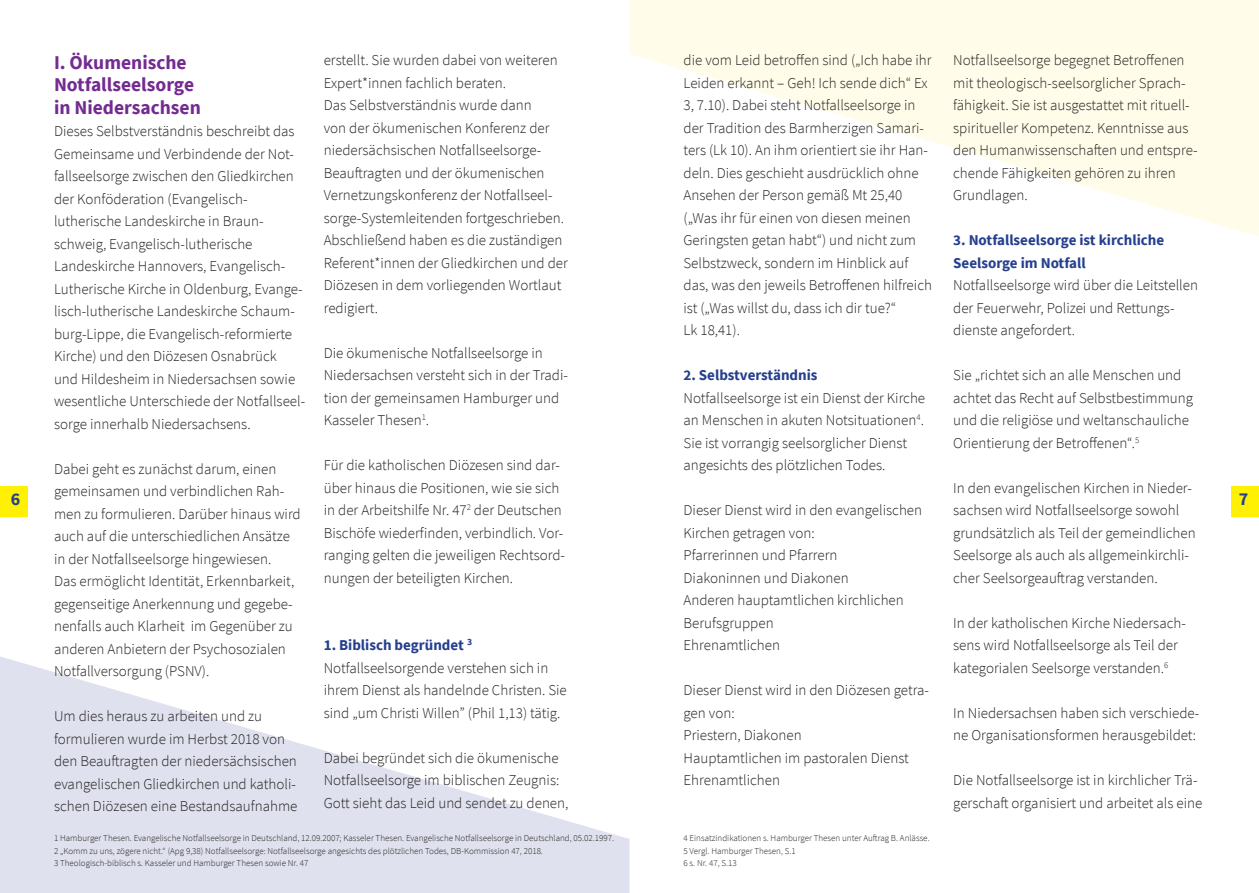
<style>
.page{position:relative;width:1259px;height:893px;background:#fff}
.page>*{position:absolute;margin:0;border:0;box-sizing:border-box;transform-origin:0 0}
.t1{font:700 19.5px/22.5px "Source Sans Pro";color:#742b91}
.t2{font:700 18px "Source Sans Pro";color:#253f8e}
.t3{font:300 15px/22.5px "Source Sans Pro";color:#231f20}
.t4{font:700 15px/22.5px "Source Sans Pro";color:#253f8e}
.t5{font:300 9px/12.8px "Source Sans Pro";color:#231f20}
.s1{font-weight:700;color:#253f8e}
</style>
<div class="page">
<div style="left:0;top:486px;width:28px;height:31px;background:#fff101"></div>
<div style="left:1231px;top:486px;width:28px;height:31px;background:#fff101"></div>
<svg style="left:0;top:656px;width:629px;height:237px;fill:#e0e1ee"></svg>
<svg style="left:629px;top:0;width:630px;height:236px;fill:#fffde9"></svg>
<h1 class="t1" style="left:54px;top:51px;width:148px">I. Ökumenische<br>Notfallseelsorge in Niedersachsen</h1>
<p class="t3" style="left:54px;top:120px;width:253px">Dieses Selbstverständnis beschreibt das Gemeinsame und Verbindende der Not&shy;fallseelsorge zwischen den Gliedkirchen der Konföderation (Evangelisch&shy;lutherische Landeskirche in Braun&shy;schweig, Evangelisch-lutherische Landeskirche Hannovers, Evangelisch-Lutherische Kirche in Oldenburg, Evange&shy;lisch-lutherische Landeskirche Schaum&shy;burg-Lippe, die Evangelisch-reformierte Kirche) und den Diözesen Osnabrück<br>und Hildesheim in Niedersachsen sowie wesentliche Unterschiede der Notfallseel&shy;sorge innerhalb Niedersachsens.</p>
<p class="t3" style="left:54px;top:457px;width:248px">Dabei geht es zunächst darum, einen gemeinsamen und verbindlichen Rah&shy;men zu formulieren. Darüber hinaus wird auch auf die unterschiedlichen Ansätze in der Notfallseelsorge hingewiesen.<br>Das ermöglicht Identität, Erkennbarkeit, gegenseitige Anerkennung und gegebe&shy;nenfalls auch Klarheit im Gegenüber zu anderen Anbietern der Psychosozialen Notfallversorgung (PSNV).</p>
<p class="t3" style="left:54px;top:705px;width:245px">Um dies heraus zu arbeiten und zu formulieren wurde im Herbst 2018 von den Beauftragten der niedersächsischen evangelischen Gliedkirchen und katholi&shy;schen Diözesen eine Bestandsaufnahme</p>
<p class="t3" style="left:683px;top:49px;width:250px">die vom Leid betroffen sind („Ich habe ihr Leiden erkannt – Geh! Ich sende dich“ Ex 3, 7.10). Dabei steht Notfallseelsorge in der Tradition des Barmherzigen Samari&shy;ters (Lk 10). An ihm orientiert sie ihr Han&shy;deln. Dies geschieht ausdrücklich ohne Ansehen der Person gemäß Mt 25,40 („Was ihr für einen von diesen meinen Geringsten getan habt“) und nicht zum Selbstzweck, sondern im Hinblick auf das, was den jeweils Betroffenen hilfreich ist („Was willst du, dass ich dir tue?“<br>Lk 18,41).</p>
<p class="t4" style="left:683px;top:364px;width:136px">2. Selbstverständnis</p>
<p class="t3" style="left:683px;top:387px;width:243px">Notfallseelsorge ist ein Dienst der Kirche an Menschen in akuten Notsituationen<sup>4</sup>.<br>Sie ist vorrangig seelsorglicher Dienst angesichts des plötzlichen Todes.</p>
<p class="t3" style="left:683px;top:499px;width:240px">Dieser Dienst wird in den evangelischen<br>Kirchen getragen von:<br>Pfarrerinnen und Pfarrern<br>Diakoninnen und Diakonen<br>Anderen hauptamtlichen kirchlichen<br>Berufsgruppen<br>Ehrenamtlichen</p>
<p class="t3" style="left:683px;top:679px;width:247px">Dieser Dienst wird in den Diözesen getra&shy;gen von:<br>Priestern, Diakonen<br>Hauptamtlichen im pastoralen Dienst<br>Ehrenamtlichen</p>
<p class="t3" style="left:953px;top:49px;width:246px">Notfallseelsorge begegnet Betroffenen mit theologisch-seelsorglicher Sprach&shy;fähigkeit. Sie ist ausgestattet mit rituell&shy;spiritueller Kompetenz. Kenntnisse aus den Humanwissenschaften und entspre&shy;chende Fähigkeiten gehören zu ihren Grundlagen.</p>
<p class="t4" style="left:953px;top:229px;width:212px">3. Notfallseelsorge ist kirchliche<br>Seelsorge im Notfall</p>
<p class="t3" style="left:953px;top:274px;width:246px">Notfallseelsorge wird über die Leitstellen der Feuerwehr, Polizei und Rettungs&shy;dienste angefordert.</p>
<p class="t3" style="left:953px;top:364px;width:241px">Sie „richtet sich an alle Menschen und achtet das Recht auf Selbstbestimmung und die religiöse und weltanschauliche Orientierung der Betroffenen“.<sup>5</sup></p>
<p class="t3" style="left:953px;top:477px;width:244px">In den evangelischen Kirchen in Nieder&shy;sachsen wird Notfallseelsorge sowohl grundsätzlich als Teil der gemeindlichen Seelsorge als auch als allgemeinkirchli&shy;cher Seelsorgeauftrag verstanden.</p>
<p class="t3" style="left:953px;top:612px;width:234px">In der katholischen Kirche Niedersach&shy;sens wird Notfallseelsorge als Teil der kategorialen Seelsorge verstanden.<sup>6</sup></p>
<p class="t3" style="left:953px;top:702px;width:248px">In Niedersachsen haben sich verschiede&shy;ne Organisationsformen herausgebildet:</p>
<p class="t3" style="left:953px;top:769px;width:251px">Die Notfallseelsorge ist in kirchlicher Trä&shy;gerschaft organisiert und arbeitet als eine</p>
<p class="t3" style="left:324px;top:49px;width:246px">erstellt. Sie wurden dabei von weiteren Expert*innen fachlich beraten.<br>Das Selbstverständnis wurde dann<br>von der ökumenischen Konferenz der niedersächsischen Notfallseelsorge-Beauftragten und der ökumenischen Vernetzungskonferenz der Notfallseel&shy;sorge-Systemleitenden fortgeschrieben.<br>Abschließend haben es die zuständigen Referent*innen der Gliedkirchen und der Diözesen in dem vorliegenden Wortlaut redigiert.</p>
<p class="t3" style="left:324px;top:342px;width:246px">Die ökumenische Notfallseelsorge in Niedersachsen versteht sich in der Tradi&shy;tion der gemeinsamen Hamburger und Kasseler Thesen<sup>1</sup>.</p>
<p class="t3" style="left:324px;top:454px;width:243px">Für die katholischen Diözesen sind dar&shy;über hinaus die Positionen, wie sie sich in der Arbeitshilfe Nr. 47<sup>2</sup> der Deutschen Bischöfe wiederfinden, verbindlich. Vor&shy;ranging gelten die jeweiligen Rechtsord&shy;nungen der beteiligten Kirchen.</p>
<p class="t2" style="left:11px;top:487px;width:11px">6</p>
<p class="t2" style="left:1238px;top:487px;width:11px">7</p>
<p class="t3" style="left:324px;top:634px;width:245px"><span class="s1">1. Biblisch begründet</span> <sup>3<br></sup>Notfallseelsorgende verstehen sich in ihrem Dienst als handelnde Christen. Sie sind „um Christi Willen” (Phil 1,13) tätig.</p>
<p class="t3" style="left:324px;top:747px;width:246px">Dabei begründet sich die ökumenische<br>Notfallseelsorge im biblischen Zeugnis:<br>Gott sieht das Leid und sendet zu denen,</p>
<p class="t5" style="left:54px;top:831px;width:561px">1 Hamburger Thesen. Evangelische Notfallseelsorge in Deutschland, 12.09.2007; Kasseler Thesen. Evangelische Notfallseelsorge in Deutschland, 05.02.1997.<br>2 „Komm zu uns, zögere nicht.“ (Apg 9,38) Notfallseelsorge: Notfallseelsorge angesichts des plötzlichen Todes, DB-Kommission 47, 2018.<br>3 Theologisch-biblisch s. Kasseler und Hamburger Thesen sowie Nr. 47</p>
<p class="t5" style="left:683px;top:831px;width:248px">4 Einsatzindikationen s. Hamburger Thesen unter Auftrag B. Anlässe.<br>5 Vergl. Hamburger Thesen, S.1<br>6 s. Nr. 47, S.13</p>
</div>
